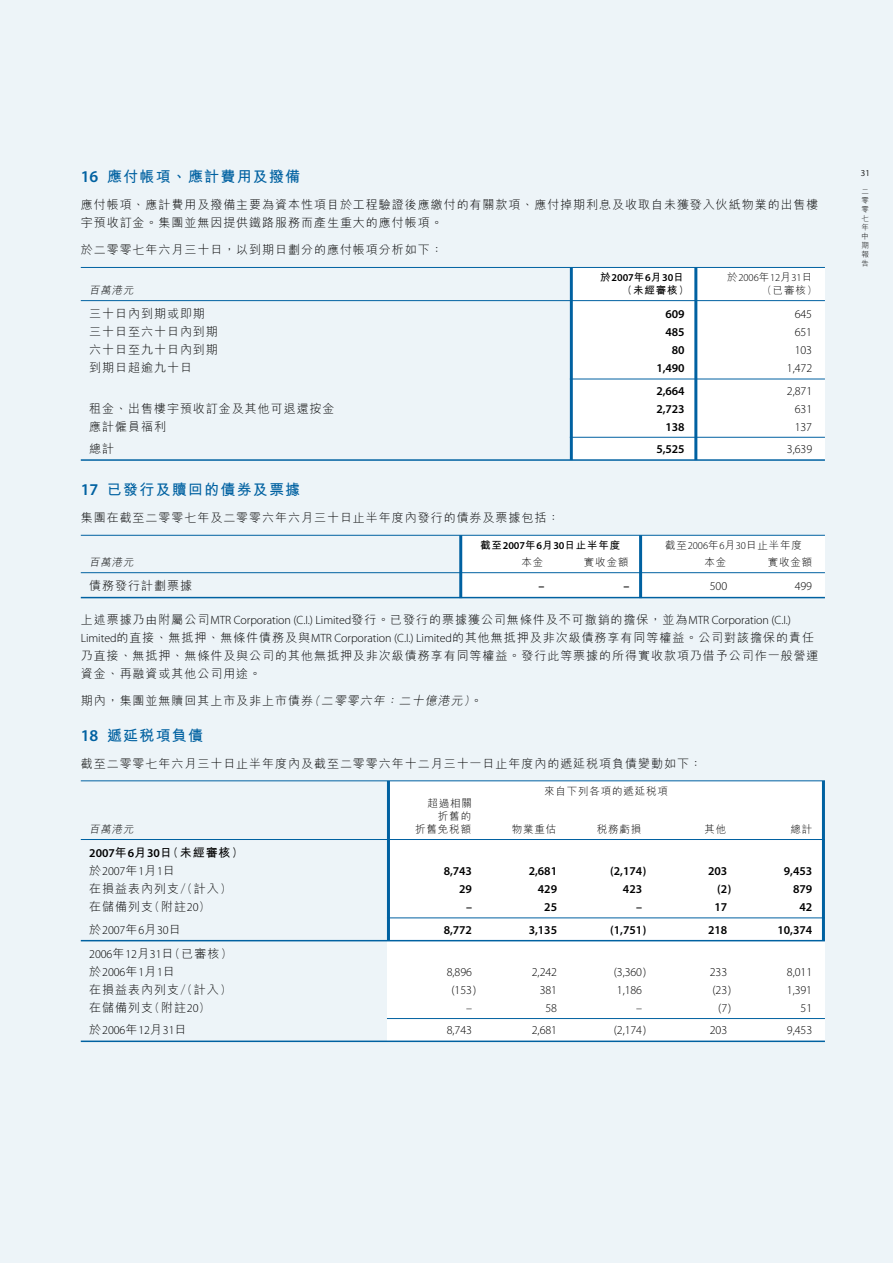
<style>
.page{position:relative;width:893px;height:1263px;background:#edf4f8}
.page>*{position:absolute;margin:0;border:0;box-sizing:border-box;transform-origin:0 0}
.t1{font:700 15px "M Hei HK";letter-spacing:.08em;color:#0061a1}
.t2{font:300 12px/18px "M Hei HK";letter-spacing:.08em;color:#000}
.t3{font:12px/18px "Myriad MM";letter-spacing:-.005em;color:#000}
.t4{font:700 12px "M Hei HK";color:#000}
.t5{font:300 10.5px/12.8px "M Hei HK";letter-spacing:.08em;color:#000;text-align:right}
.t6{font:10.5px "Myriad MM";letter-spacing:-.005em;color:#000}
.t7{font:700 10.5px "M Hei HK";letter-spacing:.08em;color:#000}
.t8{font:italic 300 10.5px "M Hei HK";color:#000}
.t9{font:9px "Myriad MM";color:#000}
.t10{font:300 7.5px/9px "M Hei HK";color:#000;text-align:justify}
.s1{font-family:"Myriad MM";font-weight:400;font-size:16.5px}
.s2{font-family:"M Hei HK";font-weight:700}
.s3{font-family:"M Hei HK";font-weight:300}
.s4{font-family:"Myriad MM";font-weight:400}
.s5{font-style:italic}
</style>
<div class="page">
<div style="left:570px;top:267px;width:255px;height:193px;background:#fff"></div>
<hr style="left:694px;top:267px;width:3px;height:193px;background:#0061a1">
<hr style="left:570px;top:267px;width:3px;height:193px;background:#0061a1">
<div style="left:459px;top:535px;width:366px;height:63px;background:#fff"></div>
<hr style="left:639px;top:535px;width:3px;height:63px;background:#0061a1">
<hr style="left:459px;top:535px;width:3px;height:63px;background:#0061a1">
<div style="left:387px;top:781px;width:438px;height:260px;background:#fff"></div>
<hr style="left:822px;top:781px;width:3px;height:160px;background:#0061a1">
<hr style="left:387px;top:781px;width:3px;height:160px;background:#0061a1">
<hr style="left:81px;top:267px;width:744px;height:1px;background:#0061a1">
<hr style="left:81px;top:300px;width:744px;height:1px;background:#0061a1">
<hr style="left:570px;top:379px;width:255px;height:1px;background:#0061a1">
<hr style="left:570px;top:437px;width:255px;height:1px;background:#0061a1">
<hr style="left:81px;top:459px;width:744px;height:2px;background:#0061a1">
<hr style="left:81px;top:535px;width:744px;height:1px;background:#0061a1">
<hr style="left:81px;top:572px;width:744px;height:1px;background:#0061a1">
<hr style="left:81px;top:597px;width:744px;height:1px;background:#0061a1">
<hr style="left:81px;top:780px;width:744px;height:1px;background:#0061a1">
<hr style="left:81px;top:839px;width:744px;height:1px;background:#0061a1">
<hr style="left:387px;top:918px;width:438px;height:1px;background:#0061a1">
<hr style="left:81px;top:940px;width:744px;height:1px;background:#0061a1">
<hr style="left:387px;top:1018px;width:438px;height:1px;background:#0061a1">
<hr style="left:81px;top:1040px;width:744px;height:2px;background:#0061a1">
<p class="t1" style="left:81px;top:166px;width:221px"><span class="s1">16</span> 應付帳項、應計費用及撥備</p>
<p class="t2" style="left:81px;top:196px;width:739px">應付帳項、應計費用及撥備主要為資本性項目於工程驗證後應繳付的有關款項、應付掉期利息及收取自未獲發入伙紙物業的出售樓宇預收訂金。集團並無因提供鐵路服務而產生重大的應付帳項。</p>
<p class="t2" style="left:81px;top:241px;width:363px">於二零零七年六月三十日，以到期日劃分的應付帳項分析如下：</p>
<p class="t6" style="left:600px;top:273px;width:85px"><span class="s2">於</span>2007<span class="s2">年</span>6<span class="s2">月</span>30<span class="s2">日</span></p>
<p class="t6" style="left:727px;top:273px;width:87px"><span class="s3">於</span>2006<span class="s3">年</span>12<span class="s3">月</span>31<span class="s3">日</span></p>
<p class="t8" style="left:89px;top:283px;width:48px">百萬港元</p>
<p class="t7" style="left:627px;top:282px;width:58px">(未經審核)</p>
<p class="t5" style="left:767px;top:283px;width:47px">(已審核)</p>
<p class="t2" style="left:89px;top:304px;width:117px">三十日內到期或即期</p>
<p class="t3" style="left:665px;top:306px;width:21px">609</p>
<p class="t3" style="left:795px;top:306px;width:19px">645</p>
<p class="t2" style="left:89px;top:322px;width:130px">三十日至六十日內到期</p>
<p class="t3" style="left:665px;top:324px;width:21px">485</p>
<p class="t3" style="left:795px;top:324px;width:19px">651</p>
<p class="t2" style="left:89px;top:340px;width:130px">六十日至九十日內到期</p>
<p class="t3" style="left:672px;top:342px;width:14px">80</p>
<p class="t3" style="left:795px;top:342px;width:19px">103</p>
<p class="t2" style="left:89px;top:358px;width:104px">到期日超逾九十日</p>
<p class="t3" style="left:656px;top:360px;width:30px">1,490</p>
<p class="t3" style="left:787px;top:360px;width:27px">1,472</p>
<p class="t3" style="left:656px;top:382px;width:30px">2,664</p>
<p class="t3" style="left:787px;top:382px;width:27px">2,871</p>
<p class="t2" style="left:89px;top:399px;width:247px">租金、出售樓宇預收訂金及其他可退還按金</p>
<p class="t3" style="left:656px;top:400px;width:30px">2,723</p>
<p class="t3" style="left:795px;top:400px;width:19px">631</p>
<p class="t2" style="left:89px;top:417px;width:78px">應計僱員福利</p>
<p class="t3" style="left:665px;top:418px;width:21px">138</p>
<p class="t3" style="left:795px;top:418px;width:19px">137</p>
<p class="t2" style="left:89px;top:439px;width:26px">總計</p>
<p class="t3" style="left:656px;top:440px;width:30px">5,525</p>
<p class="t3" style="left:787px;top:440px;width:27px">3,639</p>
<p class="t1" style="left:81px;top:479px;width:221px"><span class="s1">17</span> 已發行及贖回的債券及票據</p>
<p class="t2" style="left:81px;top:508px;width:480px">集團在截至二零零七年及二零零六年六月三十日止半年度內發行的債券及票據包括：</p>
<p class="t7" style="left:480px;top:538px;width:142px">截至<span class="s4">2007</span>年<span class="s4">6</span>月<span class="s4">30</span>日止半年度</p>
<p class="t5" style="left:665px;top:538px;width:138px">截至<span class="s4">2006</span>年<span class="s4">6</span>月<span class="s4">30</span>日止半年度</p>
<p class="t8" style="left:89px;top:555px;width:48px">百萬港元</p>
<p class="t5" style="left:522px;top:555px;width:23px">本金</p>
<p class="t5" style="left:584px;top:555px;width:46px">實收金額</p>
<p class="t5" style="left:704px;top:555px;width:23px">本金</p>
<p class="t5" style="left:768px;top:555px;width:46px">實收金額</p>
<p class="t2" style="left:89px;top:577px;width:104px">債務發行計劃票據</p>
<p class="t3" style="left:538px;top:578px;width:7px">–</p>
<p class="t3" style="left:623px;top:578px;width:7px">–</p>
<p class="t3" style="left:710px;top:578px;width:19px">500</p>
<p class="t3" style="left:795px;top:578px;width:19px">499</p>
<p class="t3" style="left:81px;top:611px;width:712px"><span class="s3">上述票據乃由附屬公司</span>MTR Corporation (C.I.) Limited<span class="s3">發行。已發行的票據獲公司無條件及不可撤銷的擔保，並為</span>MTR Corporation (C.I.)</p>
<p class="t2" style="left:81px;top:628px;width:739px"><span class="s4">Limited</span>的直接、無抵押、無條件債務及與<span class="s4">MTR Corporation (C.I.) Limited</span>的其他無抵押及非次級債務享有同等權益。公司對該擔保的責任乃直接、無抵押、無條件及與公司的其他無抵押及非次級債務享有同等權益。發行此等票據的所得實收款項乃借予公司作一般營運資金、再融資或其他公司用途。</p>
<p class="t2" style="left:81px;top:691px;width:403px">期內，集團並無贖回其上市及非上市債券<span class="s5">(二零零六年：二十億港元)</span>。</p>
<p class="t1" style="left:81px;top:724px;width:124px"><span class="s1">18</span> 遞延稅項負債</p>
<p class="t2" style="left:81px;top:754px;width:623px">截至二零零七年六月三十日止半年度內及截至二零零六年十二月三十一日止年度內的遞延稅項負債變動如下：</p>
<p class="t5" style="left:544px;top:784px;width:125px">來自下列各項的遞延稅項</p>
<p class="t5" style="left:427px;top:797px;width:46px">超過相關折舊的</p>
<p class="t8" style="left:89px;top:822px;width:48px">百萬港元</p>
<p class="t5" style="left:415px;top:822px;width:57px">折舊免稅額</p>
<p class="t5" style="left:512px;top:822px;width:46px">物業重估</p>
<p class="t5" style="left:597px;top:822px;width:46px">稅務虧損</p>
<p class="t5" style="left:704px;top:822px;width:23px">其他</p>
<p class="t5" style="left:790px;top:822px;width:23px">總計</p>
<p class="t4" style="left:89px;top:844px;width:150px"><span class="s4">2007</span>年<span class="s4">6</span>月<span class="s4">30</span>日(未經審核)</p>
<p class="t3" style="left:89px;top:863px;width:87px"><span class="s3">於</span>2007<span class="s3">年</span>1<span class="s3">月</span>1<span class="s3">日</span></p>
<p class="t3" style="left:444px;top:863px;width:30px">8,743</p>
<p class="t3" style="left:529px;top:863px;width:30px">2,681</p>
<p class="t3" style="left:610px;top:863px;width:38px">(2,174)</p>
<p class="t3" style="left:708px;top:863px;width:21px">203</p>
<p class="t3" style="left:784px;top:863px;width:30px">9,453</p>
<p class="t2" style="left:89px;top:879px;width:138px">在損益表內列支/(計入)</p>
<p class="t3" style="left:459px;top:881px;width:14px">29</p>
<p class="t3" style="left:538px;top:881px;width:21px">429</p>
<p class="t3" style="left:623px;top:881px;width:21px">423</p>
<p class="t3" style="left:717px;top:881px;width:16px">(2)</p>
<p class="t3" style="left:793px;top:881px;width:21px">879</p>
<p class="t2" style="left:89px;top:897px;width:117px">在儲備列支(附註<span class="s4">20</span>)</p>
<p class="t3" style="left:466px;top:899px;width:7px">–</p>
<p class="t3" style="left:544px;top:899px;width:14px">25</p>
<p class="t3" style="left:636px;top:899px;width:7px">–</p>
<p class="t3" style="left:714px;top:899px;width:14px">17</p>
<p class="t3" style="left:799px;top:899px;width:14px">42</p>
<p class="t3" style="left:89px;top:921px;width:93px"><span class="s3">於</span>2007<span class="s3">年</span>6<span class="s3">月</span>30<span class="s3">日</span></p>
<p class="t3" style="left:444px;top:921px;width:30px">8,772</p>
<p class="t3" style="left:529px;top:921px;width:30px">3,135</p>
<p class="t3" style="left:610px;top:921px;width:38px">(1,751)</p>
<p class="t3" style="left:708px;top:921px;width:21px">218</p>
<p class="t3" style="left:777px;top:921px;width:36px">10,374</p>
<p class="t3" style="left:89px;top:945px;width:139px">2006<span class="s3">年</span>12<span class="s3">月</span>31<span class="s3">日(已審核)於</span>2006<span class="s3">年</span>1<span class="s3">月</span>1<span class="s3">日</span></p>
<p class="t3" style="left:447px;top:963px;width:27px">8,896</p>
<p class="t3" style="left:532px;top:963px;width:27px">2,242</p>
<p class="t3" style="left:614px;top:963px;width:34px">(3,360)</p>
<p class="t3" style="left:710px;top:963px;width:19px">233</p>
<p class="t3" style="left:787px;top:963px;width:27px">8,011</p>
<p class="t2" style="left:89px;top:980px;width:138px">在損益表內列支/(計入)</p>
<p class="t3" style="left:451px;top:981px;width:26px">(153)</p>
<p class="t3" style="left:540px;top:981px;width:19px">381</p>
<p class="t3" style="left:617px;top:981px;width:27px">1,186</p>
<p class="t3" style="left:712px;top:981px;width:21px">(23)</p>
<p class="t3" style="left:787px;top:981px;width:27px">1,391</p>
<p class="t2" style="left:89px;top:998px;width:117px">在儲備列支(附註<span class="s4">20</span>)</p>
<p class="t3" style="left:466px;top:999px;width:7px">–</p>
<p class="t3" style="left:545px;top:999px;width:13px">58</p>
<p class="t3" style="left:636px;top:999px;width:7px">–</p>
<p class="t3" style="left:718px;top:999px;width:15px">(7)</p>
<p class="t3" style="left:800px;top:999px;width:13px">51</p>
<p class="t3" style="left:89px;top:1022px;width:99px"><span class="s3">於</span>2006<span class="s3">年</span>12<span class="s3">月</span>31<span class="s3">日</span></p>
<p class="t3" style="left:447px;top:1022px;width:27px">8,743</p>
<p class="t3" style="left:532px;top:1022px;width:27px">2,681</p>
<p class="t3" style="left:614px;top:1022px;width:34px">(2,174)</p>
<p class="t3" style="left:710px;top:1022px;width:19px">203</p>
<p class="t3" style="left:787px;top:1022px;width:27px">9,453</p>
<p class="t9" style="left:861px;top:169px;width:11px">31</p>
<p class="t10" style="left:862px;top:187px;width:9px">二零零七年中期報告</p>
</div>
